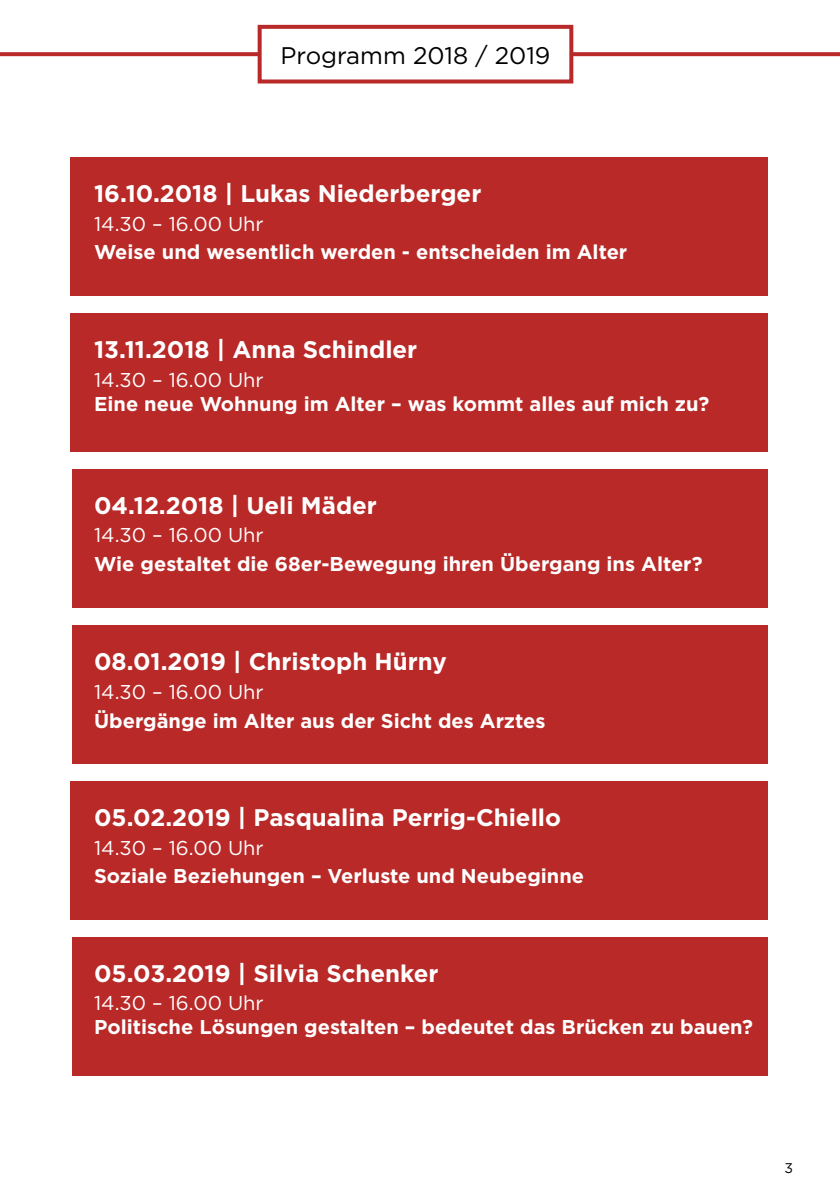
<style>
.page{position:relative;width:840px;height:1191px;background:#fff}
.page>*{position:absolute;margin:0;border:0;box-sizing:border-box;transform-origin:0 0}
.t1{font:700 24px "Gotham";color:#fff}
.t2{font:24px "Gotham";color:#000}
.t3{font:700 20px "Gotham";color:#fff}
.t4{font:20px "Gotham";color:#fff}
.t5{font:14px "Gotham";color:#000}
</style>
<div class="page">
<div style="left:71px;top:313px;width:696px;height:138px;background:#b82927"></div>
<div style="left:72px;top:469px;width:695px;height:138px;background:#b82927"></div>
<div style="left:72px;top:625px;width:695px;height:138px;background:#b82927"></div>
<div style="left:71px;top:781px;width:696px;height:138px;background:#b82927"></div>
<div style="left:72px;top:937px;width:695px;height:138px;background:#b82927"></div>
<div style="left:71px;top:157px;width:696px;height:138px;background:#b82927"></div>
<svg style="left:0;top:52px;width:839px;height:4px;background:#ba3230"></svg>
<div style="left:257px;top:25px;width:316px;height:58px;background:#fff;border:4px solid #b82927"></div>
<p class="t2" style="left:280px;top:42px;width:271px">Programm 2018 / 2019</p>
<p class="t1" style="left:94px;top:179px;width:388px">16.10.2018 | Lukas Niederberger</p>
<p class="t4" style="left:94px;top:212px;width:171px">14.30 – 16.00 Uhr</p>
<p class="t3" style="left:94px;top:241px;width:534px">Weise und wesentlich werden - entscheiden im Alter</p>
<p class="t1" style="left:94px;top:335px;width:324px">13.11.2018 | Anna Schindler</p>
<p class="t4" style="left:94px;top:368px;width:171px">14.30 – 16.00 Uhr</p>
<p class="t3" style="left:94px;top:392px;width:616px">Eine neue Wohnung im Alter – was kommt alles auf mich zu?</p>
<p class="t1" style="left:94px;top:491px;width:284px">04.12.2018 | Ueli Mäder</p>
<p class="t4" style="left:94px;top:524px;width:171px">14.30 – 16.00 Uhr</p>
<p class="t3" style="left:94px;top:552px;width:609px">Wie gestaltet die 68er-Bewegung ihren Übergang ins Alter?</p>
<p class="t1" style="left:94px;top:647px;width:354px">08.01.2019 | Christoph Hürny</p>
<p class="t4" style="left:94px;top:680px;width:171px">14.30 – 16.00 Uhr</p>
<p class="t3" style="left:94px;top:709px;width:452px">Übergänge im Alter aus der Sicht des Arztes</p>
<p class="t1" style="left:94px;top:803px;width:468px">05.02.2019 | Pasqualina Perrig-Chiello</p>
<p class="t4" style="left:94px;top:836px;width:171px">14.30 – 16.00 Uhr</p>
<p class="t3" style="left:94px;top:864px;width:491px">Soziale Beziehungen – Verluste und Neubeginne</p>
<p class="t1" style="left:94px;top:959px;width:346px">05.03.2019 | Silvia Schenker</p>
<p class="t4" style="left:94px;top:992px;width:171px">14.30 – 16.00 Uhr</p>
<p class="t3" style="left:94px;top:1015px;width:660px">Politische Lösungen gestalten – bedeutet das Brücken zu bauen?</p>
<p class="t5" style="left:784px;top:1160px;width:10px">3</p>
</div>
